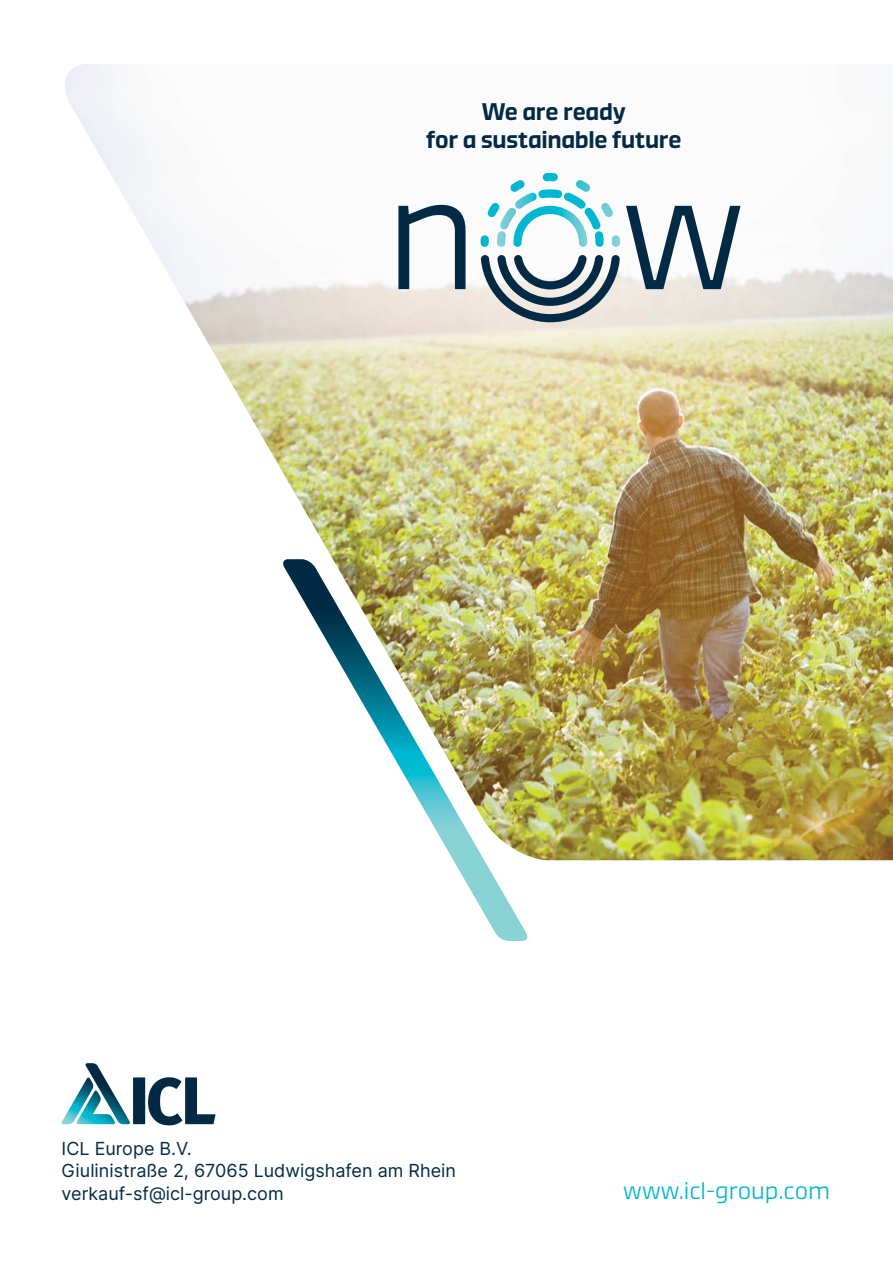
<style>
.page{position:relative;width:893px;height:1263px;background:#fff}
.page>*{position:absolute;margin:0;border:0;box-sizing:border-box;transform-origin:0 0}
.t1{font:300 159px "Demo";color:#032a45}
.t2{font:500 24px/28.3px "Demo";letter-spacing:-.015em;color:#032a45;text-align:center}
.t3{font:300 24px "Demo";color:#00b6d1}
.t4{font:18px/22.5px "Inter";color:#032a45}
</style>
<div class="page">
<svg style="left:61px;top:1063px;width:155px;height:62px"></svg>
<svg style="left:453px;top:860px;width:75px;height:81px"></svg>
<img style="left:65px;top:64px;width:828px;height:796px">
<svg style="left:481px;top:255px;width:139px;height:67px"></svg>
<svg style="left:481px;top:173px;width:139px;height:74px"></svg>
<h2 class="t2" style="left:426px;top:97px;width:257px">We are ready<br>for a sustainable future</h2>
<h1 class="t1" style="left:386px;top:137px;width:361px">n w</h1>
<p class="t4" style="left:62px;top:1136px;width:396px">ICL Europe B.V.<br>Giulinistraße 2, 67065 Ludwigshafen am Rhein verkauf-sf@icl-group.com</p>
<h2 class="t3" style="left:623px;top:1176px;width:208px">www.icl-group.com</h2>
</div>
